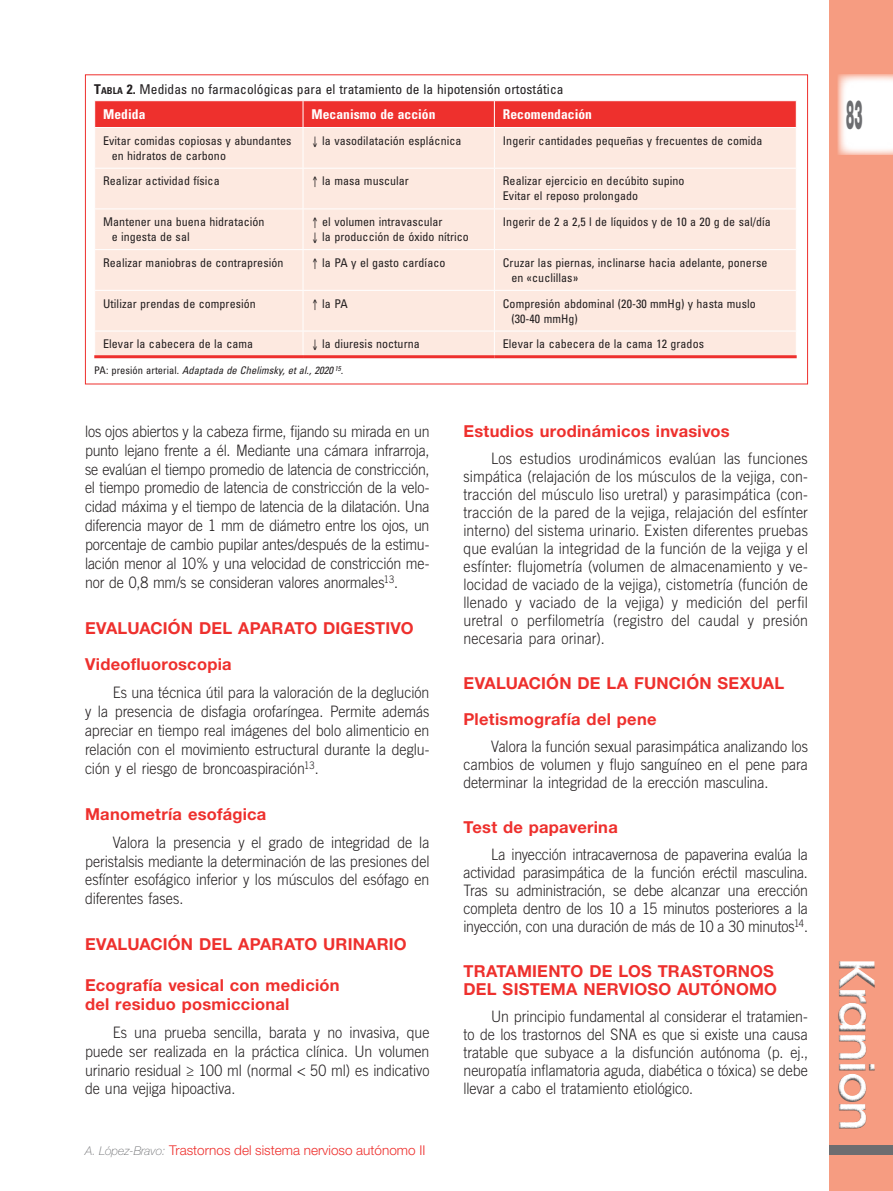
<style>
.page{position:relative;width:893px;height:1191px;background:#fff}
.page>*{position:absolute;margin:0;border:0;box-sizing:border-box;transform-origin:0 0}
.t1{font:600 48.15px "ITC Avant Garde Std";letter-spacing:-.04em;color:#fff}
.t2{font:900 40.5px "Helvetica Neue LT Std";color:#6c6d70;scale:.3 1}
.t3{font:700 16.5px/35.5px "Helvetica Neue LT Std";letter-spacing:.015em;color:#ee302d}
.t4{font:300 15.75px/18px "Trade Gothic LT Std";letter-spacing:-.005em;color:#231f20;text-align:justify;scale:.9 1}
.t5{font:condensed 13.5px/24.6px "Univers LT Std";letter-spacing:.005em;color:#231f20}
.t6{font:300 13.5px "Helvetica Neue LT Std";color:#ee302d}
.t7{font:700 condensed 13.5px "Univers LT Std";letter-spacing:.005em;color:#fff}
.t8{font:condensed 12px/15px "Univers LT Std";letter-spacing:.005em;color:#231f20}
.t9{font:italic condensed 10.5px "Univers LT Std";letter-spacing:.005em;color:#231f20}
.s1{font-weight:700}
.s2{font-weight:700;font-size:9.45px}
.s3{font-weight:700;color:#fff}
.s4{font-style:normal}
.s5{font-weight:100;font-style:italic;font-size:12px;color:#6c6d70}
</style>
<div class="page">
<div style="left:829px;top:0;width:64px;height:1191px;background:#f69c81"></div>
<div style="left:829px;top:1145px;width:64px;height:9px;background:#6c6d70"></div>
<div style="left:825px;top:950px;width:63px;height:239px;background:#231f20;opacity:.75"></div>
<svg style="left:838px;top:74px;width:55px;height:81px;background:#fdf4f2"></svg>
<div style="left:95px;top:128px;width:701px;height:227px;background:#fde9e0"></div>
<hr style="left:303px;top:128px;width:1px;height:40px;background:#fff">
<hr style="left:494px;top:128px;width:1px;height:40px;background:#fff">
<hr style="left:94px;top:168px;width:209px;height:1px;background:#fff">
<hr style="left:303px;top:168px;width:191px;height:1px;background:#fff">
<hr style="left:303px;top:169px;width:1px;height:39px;background:#fff">
<hr style="left:494px;top:168px;width:303px;height:1px;background:#fff">
<hr style="left:494px;top:169px;width:1px;height:39px;background:#fff">
<hr style="left:303px;top:209px;width:1px;height:40px;background:#fff">
<hr style="left:494px;top:209px;width:1px;height:40px;background:#fff">
<hr style="left:94px;top:249px;width:209px;height:1px;background:#fff">
<hr style="left:303px;top:249px;width:191px;height:1px;background:#fff">
<hr style="left:303px;top:250px;width:1px;height:40px;background:#fff">
<hr style="left:494px;top:249px;width:303px;height:1px;background:#fff">
<hr style="left:494px;top:250px;width:1px;height:40px;background:#fff">
<hr style="left:94px;top:290px;width:209px;height:1px;background:#fff">
<hr style="left:303px;top:290px;width:191px;height:1px;background:#fff">
<hr style="left:303px;top:291px;width:1px;height:40px;background:#fff">
<hr style="left:494px;top:290px;width:303px;height:1px;background:#fff">
<hr style="left:494px;top:291px;width:1px;height:40px;background:#fff">
<svg style="left:303px;top:332px;width:1px;height:23px"></svg>
<svg style="left:494px;top:332px;width:1px;height:23px"></svg>
<hr style="left:94px;top:208px;width:209px;height:1px;background:#fff">
<hr style="left:303px;top:208px;width:191px;height:1px;background:#fff">
<hr style="left:494px;top:208px;width:303px;height:1px;background:#fff">
<div style="left:94px;top:101px;width:703px;height:26px;background:#ee302d"></div>
<hr style="left:94px;top:331px;width:209px;height:1px;background:#fff">
<hr style="left:303px;top:331px;width:191px;height:1px;background:#fff">
<hr style="left:494px;top:331px;width:303px;height:1px;background:#fff">
<hr style="left:94px;top:355px;width:209px;height:3px;background:#ee302d">
<hr style="left:303px;top:355px;width:191px;height:3px;background:#ee302d">
<hr style="left:494px;top:355px;width:303px;height:3px;background:#ee302d">
<p class="t5" style="left:103px;top:77px;width:462px;text-indent:-9px"><span class="s1">T</span><span class="s2">abla</span> <span class="s1">2.</span> Medidas no farmacológicas para el tratamiento de la hipotensión ortostática<br><span class="s3">Medida</span></p>
<p class="t7" style="left:312px;top:106px;width:125px">Mecanismo de acción</p>
<p class="t7" style="left:503px;top:106px;width:91px">Recomendación</p>
<p class="t8" style="left:112px;top:133px;width:181px;text-indent:-9px">Evitar comidas copiosas y abundantes en hidratos de carbono</p>
<p class="t8" style="left:312px;top:133px;width:151px">↓ la vasodilatación esplácnica</p>
<p class="t8" style="left:503px;top:133px;width:261px">Ingerir cantidades pequeñas y frecuentes de comida</p>
<p class="t8" style="left:103px;top:173px;width:118px">Realizar actividad física</p>
<p class="t8" style="left:312px;top:173px;width:99px">↑ la masa muscular</p>
<p class="t8" style="left:503px;top:173px;width:183px">Realizar ejercicio en decúbito supino<br>Evitar el reposo prolongado</p>
<p class="t8" style="left:112px;top:214px;width:154px;text-indent:-8px">Mantener una buena hidratación e ingesta de sal</p>
<p class="t8" style="left:312px;top:214px;width:159px">↑ el volumen intravascular<br>↓ la producción de óxido nítrico</p>
<p class="t8" style="left:503px;top:214px;width:270px">Ingerir de 2 a 2,5 l de líquidos y de 10 a 20 g de sal/día</p>
<p class="t8" style="left:103px;top:255px;width:182px">Realizar maniobras de contrapresión</p>
<p class="t8" style="left:312px;top:255px;width:135px">↑ la PA y el gasto cardíaco</p>
<p class="t8" style="left:511px;top:255px;width:258px;text-indent:-8px">Cruzar las piernas, inclinarse hacia adelante, ponerse en «cuclillas»</p>
<p class="t8" style="left:103px;top:295px;width:154px">Utilizar prendas de compresión</p>
<p class="t8" style="left:312px;top:295px;width:38px">↑ la PA</p>
<p class="t8" style="left:511px;top:295px;width:246px;text-indent:-8px">Compresión abdominal (20-30 mmHg) y hasta muslo (30-40 mmHg)</p>
<p class="t8" style="left:103px;top:336px;width:151px">Elevar la cabecera de la cama</p>
<p class="t8" style="left:312px;top:336px;width:110px">↓ la diuresis nocturna</p>
<p class="t8" style="left:503px;top:336px;width:203px">Elevar la cabecera de la cama 12 grados</p>
<p class="t9" style="left:94px;top:364px;width:250px"><span class="s4">PA: presión arterial.</span> Adaptada de Chelimsky, et al., 2020 <sup>15</sup>.</p>
<p class="t4" style="left:85px;top:421px;width:384px;line-height:18.9px">los ojos abiertos y la cabeza firme, fijando su mirada en un punto lejano frente a él. Mediante una cámara infrarroja, se evalúan el tiempo promedio de latencia de constricción, el tiempo promedio de latencia de constricción de la velo&shy;cidad máxima y el tiempo de latencia de la dilatación. Una diferencia mayor de 1 mm de diámetro entre los ojos, un porcentaje de cambio pupilar antes/después de la estimu&shy;lación menor al 10% y una velocidad de constricción me&shy;nor de 0,8 mm/s se consideran valores anormales<sup>13</sup>.</p>
<p class="t3" style="left:85px;top:610px;width:330px">EVALUACIÓN DEL APARATO DIGESTIVO</p>
<p class="t3" style="left:85px;top:646px;width:148px">Videofluoroscopia</p>
<p class="t4" style="left:85px;top:683px;width:384px;line-height:18.9px;text-indent:28px">Es una técnica útil para la valoración de la deglución y la presencia de disfagia orofaríngea. Permite además apreciar en tiempo real imágenes del bolo alimenticio en relación con el movimiento estructural durante la deglu&shy;ción y el riesgo de broncoaspiración<sup>13</sup>.</p>
<p class="t3" style="left:85px;top:795px;width:183px">Manometría esofágica</p>
<p class="t4" style="left:85px;top:832px;width:384px;line-height:18.9px;text-indent:28px">Valora la presencia y el grado de integridad de la peristalsis mediante la determinación de las presiones del esfínter esofágico inferior y los músculos del esófago en diferentes fases.</p>
<p class="t3" style="left:85px;top:926px;width:323px">EVALUACIÓN DEL APARATO URINARIO</p>
<p class="t3" style="left:85px;top:975px;width:256px;line-height:18.9px">Ecografía vesical con medición del residuo posmiccional</p>
<p class="t4" style="left:85px;top:1022px;width:384px;line-height:18.9px;text-indent:28px">Es una prueba sencilla, barata y no invasiva, que puede ser realizada en la práctica clínica. Un volumen urinario residual ≥ 100 ml (normal &lt; 50 ml) es indicativo de una vejiga hipoactiva.</p>
<p class="t6" style="left:85px;top:1141px;width:342px"><span class="s5">A. López-Bravo:</span> Trastornos del sistema nervioso autónomo II</p>
<p class="t3" style="left:463px;top:413px;width:268px">Estudios urodinámicos invasivos</p>
<p class="t4" style="left:463px;top:449px;width:384px;text-indent:28px">Los estudios urodinámicos evalúan las funciones simpática (relajación de los músculos de la vejiga, con&shy;tracción del músculo liso uretral) y parasimpática (con&shy;tracción de la pared de la vejiga, relajación del esfínter interno) del sistema urinario. Existen diferentes pruebas que evalúan la integridad de la función de la vejiga y el esfínter: flujometría (volumen de almacenamiento y ve&shy;locidad de vaciado de la vejiga), cistometría (función de llenado y vaciado de la vejiga) y medición del perfil uretral o perfilometría (registro del caudal y presión necesaria para orinar).</p>
<p class="t3" style="left:463px;top:665px;width:322px">EVALUACIÓN DE LA FUNCIÓN SEXUAL<br>Pletismografía del pene</p>
<p class="t4" style="left:463px;top:737px;width:384px;text-indent:28px">Valora la función sexual parasimpática analizando los cambios de volumen y flujo sanguíneo en el pene para determinar la integridad de la erección masculina.</p>
<p class="t3" style="left:463px;top:809px;width:156px">Test de papaverina</p>
<p class="t4" style="left:463px;top:845px;width:384px;text-indent:28px">La inyección intracavernosa de papaverina evalúa la actividad parasimpática de la función eréctil masculina.<br>Tras su administración, se debe alcanzar una erección completa dentro de los 10 a 15 minutos posteriores a la inyección, con una duración de más de 10 a 30 minutos<sup>14</sup>.</p>
<p class="t3" style="left:463px;top:962px;width:315px;line-height:18px">TRATAMIENTO DE LOS TRASTORNOS<br>DEL SISTEMA NERVIOSO AUTÓNOMO</p>
<p class="t4" style="left:463px;top:1007px;width:384px;text-indent:28px">Un principio fundamental al considerar el tratamien&shy;to de los trastornos del SNA es que si existe una causa tratable que subyace a la disfunción autónoma (p. ej., neuropatía inflamatoria aguda, diabética o tóxica) se debe llevar a cabo el tratamiento etiológico.</p>
<h2 class="t2" style="left:846px;top:91px;width:56px">83</h2>
<h1 class="t1" style="left:887px;top:957px;width:176px;rotate:90deg">Kranion</h1>
</div>
